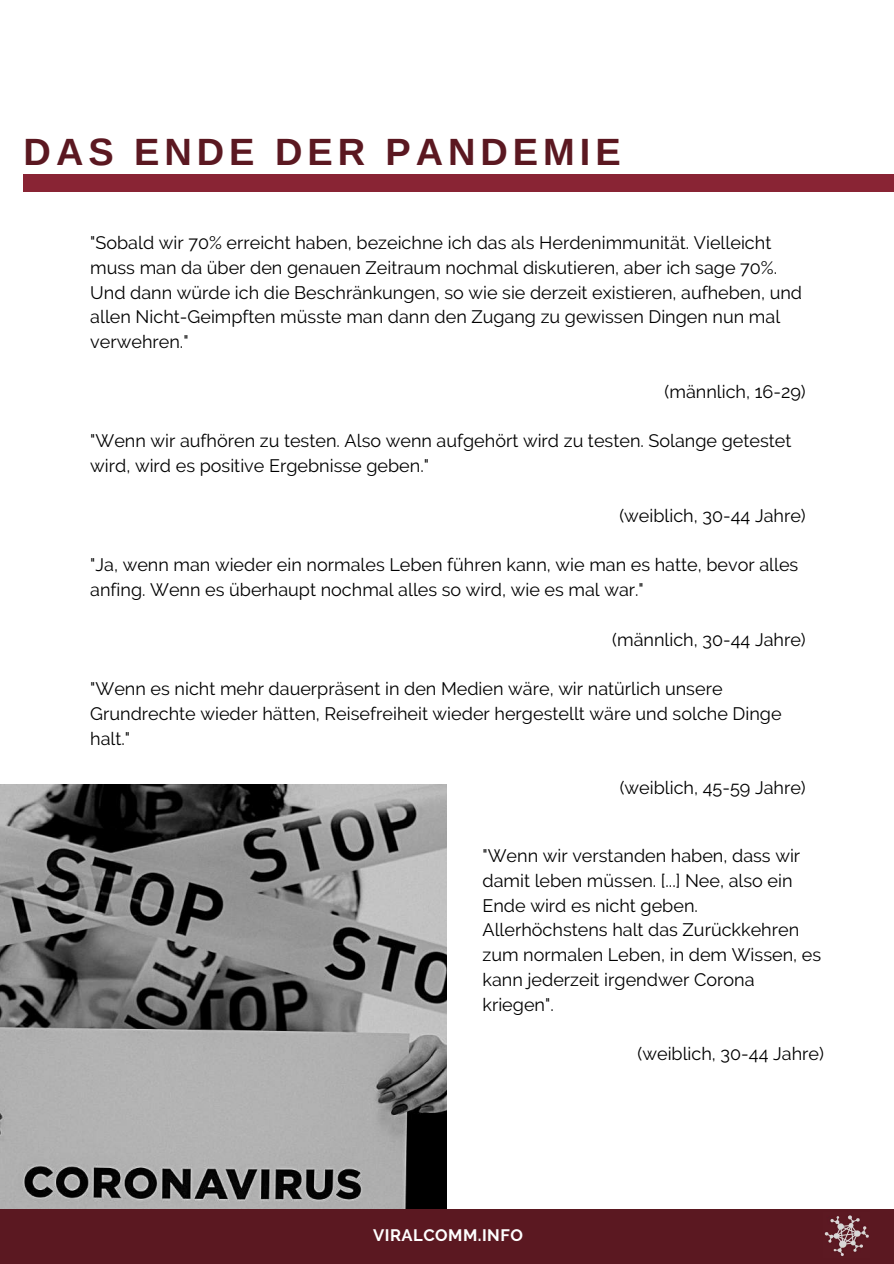
<style>
.page{position:relative;width:894px;height:1264px;background:#fff}
.page>*{position:absolute;margin:0;border:0;box-sizing:border-box;transform-origin:0 0}
.t1{font:700 37.95px "Arimo";letter-spacing:.13em;color:#5b1821}
.t2{font:18px/24.8px "Raleway";color:#000}
.t3{font:700 16.5px "Raleway";letter-spacing:.03em;color:#fff}
</style>
<div class="page">
<img style="left:0;top:784px;width:446px;height:425px">
<div style="left:24px;top:175px;width:869px;height:17px;background:#892434"></div>
<div style="left:0;top:1209px;width:893px;height:54px;background:#5b1821"></div>
<img style="left:824px;top:1215px;width:44px;height:41px">
<h1 class="t1" style="left:24px;top:130px;width:598px">DAS ENDE DER PANDEMIE</h1>
<p class="t2" style="left:90px;top:230px;width:713px">"Sobald wir 70% erreicht haben, bezeichne ich das als Herdenimmunität. Vielleicht muss man da über den genauen Zeitraum nochmal diskutieren, aber ich sage 70%.<br>Und dann würde ich die Beschränkungen, so wie sie derzeit existieren, aufheben, und allen Nicht-Geimpften müsste man dann den Zugang zu gewissen Dingen nun mal verwehren."</p>
<p class="t2" style="left:664px;top:379px;width:143px">(männlich, 16-29)</p>
<p class="t2" style="left:90px;top:428px;width:702px">"Wenn wir aufhören zu testen. Also wenn aufgehört wird zu testen. Solange getestet wird, wird es positive Ergebnisse geben."</p>
<p class="t2" style="left:619px;top:503px;width:188px">(weiblich, 30-44 Jahre)</p>
<p class="t2" style="left:90px;top:552px;width:709px">"Ja, wenn man wieder ein normales Leben führen kann, wie man es hatte, bevor alles anfing. Wenn es überhaupt nochmal alles so wird, wie es mal war."</p>
<p class="t2" style="left:612px;top:627px;width:195px">(männlich, 30-44 Jahre)</p>
<p class="t2" style="left:90px;top:676px;width:692px">"Wenn es nicht mehr dauerpräsent in den Medien wäre, wir natürlich unsere<br>Grundrechte wieder hätten, Reisefreiheit wieder hergestellt wäre und solche Dinge halt."</p>
<p class="t2" style="left:619px;top:775px;width:187px">(weiblich, 45-59 Jahre)</p>
<p class="t2" style="left:482px;top:843px;width:340px">"Wenn wir verstanden haben, dass wir damit leben müssen. [...] Nee, also ein<br>Ende wird es nicht geben.<br>Allerhöchstens halt das Zurückkehren zum normalen Leben, in dem Wissen, es kann jederzeit irgendwer Corona kriegen".</p>
<p class="t2" style="left:637px;top:1041px;width:188px">(weiblich, 30-44 Jahre)</p>
<p class="t3" style="left:373px;top:1225px;width:151px">VIRALCOMM.INFO</p>
</div>
